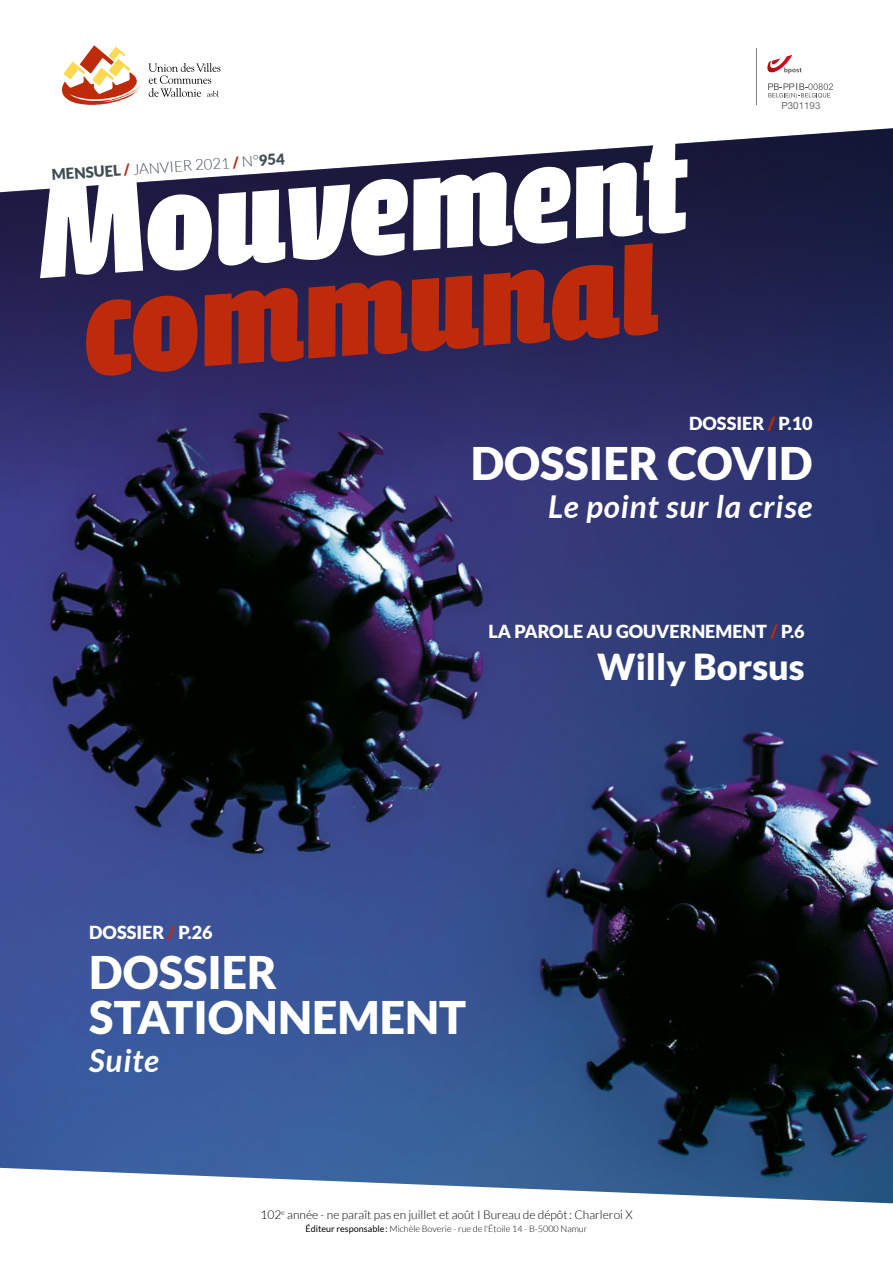
<style>
.page{position:relative;width:893px;height:1263px;background:#fff}
.page>*{position:absolute;margin:0;border:0;box-sizing:border-box;transform-origin:0 0}
.t1{font:900 45px/45px "Lato";color:#fff}
.t2{font:900 35.85px "Lato";color:#fff}
.t3{font:italic 700 31.5px "Lato";letter-spacing:.025em;color:#fff}
.t4{font:900 18px "Lato";color:#fff}
.t5{font:300 15px "Lato";color:#3f4e55}
.t6{font:300 12px "Lato";color:#000}
.t7{font:9.75px "Helvetica Neue LT Std";color:#706f6f}
.t8{font:300 9px "Lato";color:#000}
.s1{font-weight:900}
.s2{font-weight:900;color:#bd2b0b}
.s3{color:#bd2b0b}
.s4{font-weight:400}
</style>
<div class="page">
<img style="left:0;top:697px;width:893px;height:506px">
<svg style="left:0;top:128px;width:893px;height:569px;background:#303361"></svg>
<svg style="left:40px;top:142px;width:647px;height:136px"></svg>
<svg style="left:85px;top:243px;width:573px;height:134px;background:#753541"></svg>
<svg style="left:62px;top:45px;width:79px;height:60px"></svg>
<svg style="left:148px;top:63px;width:72px;height:34px"></svg>
<svg style="left:756px;top:47px;width:77px;height:59px"></svg>
<p class="t5" style="left:51px;top:167px;width:235px;rotate:-4deg"><span class="s1">MENSUEL</span> <span class="s2">/</span> JANVIER 2021 <span class="s2">/</span> N°<span class="s1">954</span></p>
<p class="t7" style="left:782px;top:100px;width:40px">P301193</p>
<h3 class="t4" style="left:689px;top:413px;width:125px">DOSSIER <span class="s3">/</span> P.10</h3>
<h1 class="t1" style="left:471px;top:440px;width:343px">DOSSIER COVID</h1>
<h3 class="t3" style="left:548px;top:488px;width:266px">Le point sur la crise</h3>
<h3 class="t4" style="left:488px;top:621px;width:318px">LA PAROLE AU GOUVERNEMENT <span class="s3">/</span> P.6</h3>
<h2 class="t2" style="left:597px;top:646px;width:209px">Willy Borsus</h2>
<h3 class="t4" style="left:89px;top:922px;width:125px">DOSSIER <span class="s3">/</span> P.26</h3>
<h1 class="t1" style="left:89px;top:949px;width:378px">DOSSIER<br>STATIONNEMENT</h1>
<h3 class="t3" style="left:89px;top:1042px;width:71px">Suite</h3>
<p class="t6" style="left:260px;top:1208px;width:374px">102<sup>e</sup> année - ne paraît pas en juillet et août I Bureau de dépôt: Charleroi X</p>
<p class="t8" style="left:306px;top:1224px;width:283px"><span class="s4">Éditeur responsable:</span> Michèle Boverie - rue de l'Étoile 14 - B-5000 Namur</p>
</div>
